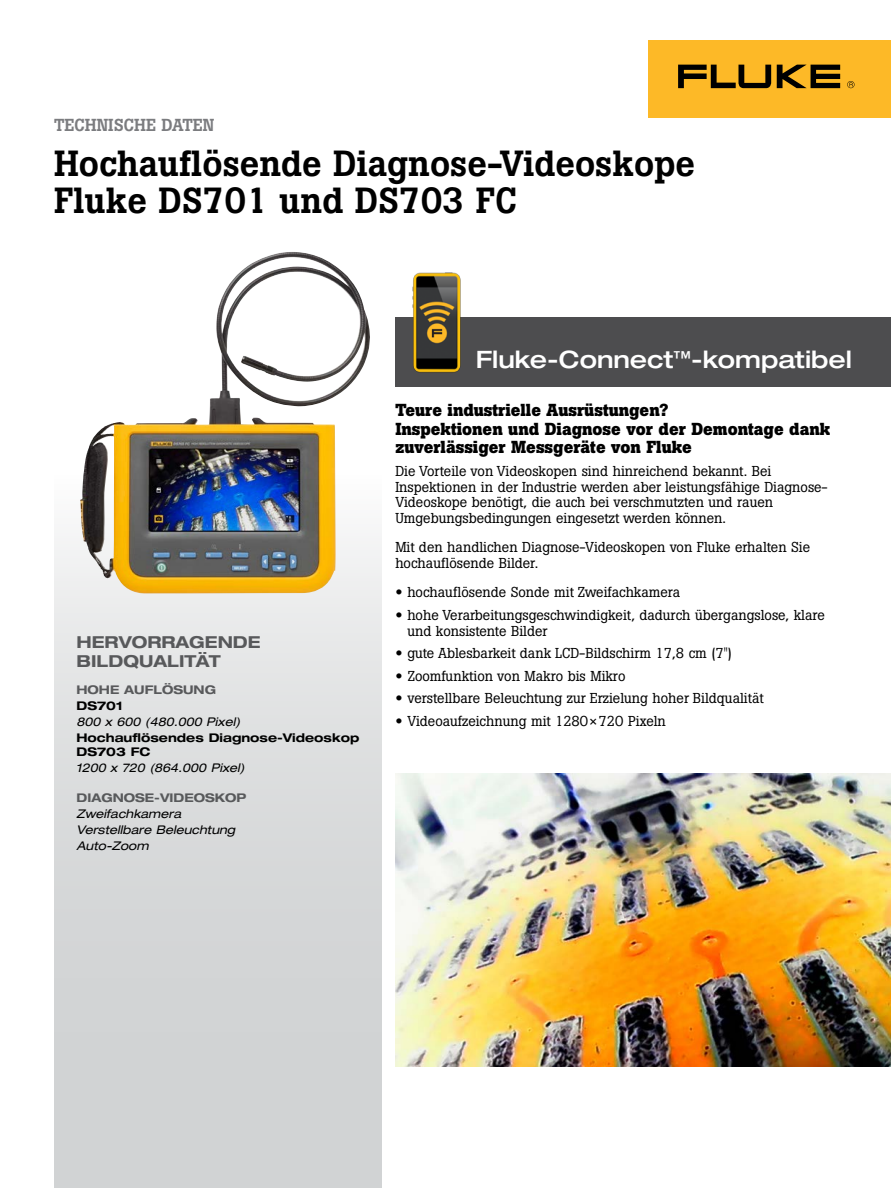
<style>
.page{position:relative;width:891px;height:1188px;background:#fff}
.page>*{position:absolute;margin:0;border:0;box-sizing:border-box;transform-origin:0 0}
.t1{font:500 36px/37.5px "Boton Pro";color:#000}
.t2{font:500 expanded 24px "Helvetica Neue LT Pro";color:#fff}
.t3{font:700 17.25px/18.8px "Boton Pro";color:#000}
.t4{font:500 17.25px "Boton Pro";color:#7b7c7f}
.t5{font:700 expanded 16.5px/18.8px "Helvetica Neue LT Pro";color:#58595b}
.t6{font:14.25px/15.8px "Boton Pro";color:#000}
.t7{font:italic expanded 12px/16.2px "Helvetica Neue LT Pro";color:#000}
.t8{font:700 expanded 12px/13.5px "Helvetica Neue LT Pro";color:#000}
.t9{font:700 expanded 12px "Helvetica Neue LT Pro";color:#58595b}
.s1{font-family:"Helvetica Neue LT Pro";font-weight:700;font-stretch:expanded}
</style>
<div class="page">
<div style="left:54px;top:475px;width:328px;height:713px;background:linear-gradient(to bottom,#f3f3f3,#c8cacc)"></div>
<div style="left:648px;top:40px;width:243px;height:78px;background:#fdb927"></div>
<svg style="left:777px;top:65px;width:63px;height:23px"></svg>
<svg style="left:678px;top:65px;width:93px;height:23px"></svg>
<svg style="left:847px;top:81px;width:8px;height:7px"></svg>
<div style="left:395px;top:317px;width:496px;height:70px;background:#4d4d4f"></div>
<img style="left:412px;top:272px;width:49px;height:101px">
<img style="left:80px;top:252px;width:291px;height:342px">
<img style="left:395px;top:773px;width:496px;height:294px">
<p class="t4" style="left:54px;top:114px;width:162px">TECHNISCHE DATEN</p>
<h1 class="t1" style="left:54px;top:145px;width:642px">Hochauflösende Diagnose-Videoskope<br>Fluke DS701 und DS703 FC</h1>
<p class="t5" style="left:76px;top:632px;width:186px">HERVORRAGENDE<br>BILDQUALITÄT</p>
<p class="t9" style="left:76px;top:681px;width:141px">HOHE AUFLÖSUNG</p>
<p class="t8" style="left:76px;top:698px;width:48px">DS701</p>
<p class="t7" style="left:76px;top:713px;width:165px">800 x 600 (480.000 Pixel)</p>
<p class="t8" style="left:76px;top:731px;width:284px">Hochauflösendes Diagnose-Videoskop<br>DS703 FC</p>
<p class="t7" style="left:76px;top:759px;width:170px">1200 x 720 (864.000 Pixel)</p>
<p class="t9" style="left:76px;top:789px;width:172px">DIAGNOSE-VIDEOSKOP</p>
<p class="t7" style="left:76px;top:805px;width:160px">Zweifachkamera<br>Verstellbare Beleuchtung<br>Auto-Zoom</p>
<h2 class="t2" style="left:476px;top:344px;width:378px">Fluke-Connect<sup>™</sup>-kompatibel</h2>
<p class="t3" style="left:395px;top:400px;width:436px">Teure industrielle Ausrüstungen?<br>Inspektionen und Diagnose vor der Demontage dank zuverlässiger Messgeräte von Fluke</p>
<p class="t6" style="left:395px;top:463px;width:434px">Die Vorteile von Videoskopen sind hinreichend bekannt. Bei Inspektionen in der Industrie werden aber leistungsfähige Diagnose-Videoskope benötigt, die auch bei verschmutzten und rauen Umgebungsbedingungen eingesetzt werden können.</p>
<p class="t6" style="left:395px;top:540px;width:416px">Mit den handlichen Diagnose-Videoskopen von Fluke erhalten Sie hochauflösende Bilder.</p>
<p class="t6" style="left:395px;top:585px;width:286px"><span class="s1">•</span> hochauflösende Sonde mit Zweifachkamera</p>
<p class="t6" style="left:407px;top:607px;width:419px;text-indent:-12px"><span class="s1">•</span> hohe Verarbeitungsgeschwindigkeit, dadurch übergangslose, klare und konsistente Bilder</p>
<p class="t6" style="left:395px;top:645px;width:338px"><span class="s1">•</span> gute Ablesbarkeit dank LCD-Bildschirm 17,8 cm (7")</p>
<p class="t6" style="left:395px;top:668px;width:232px"><span class="s1">•</span> Zoomfunktion von Makro bis Mikro</p>
<p class="t6" style="left:395px;top:690px;width:370px"><span class="s1">•</span> verstellbare Beleuchtung zur Erzielung hoher Bildqualität</p>
<p class="t6" style="left:395px;top:713px;width:272px"><span class="s1">•</span> Videoaufzeichnung mit 1280×720 Pixeln</p>
</div>
